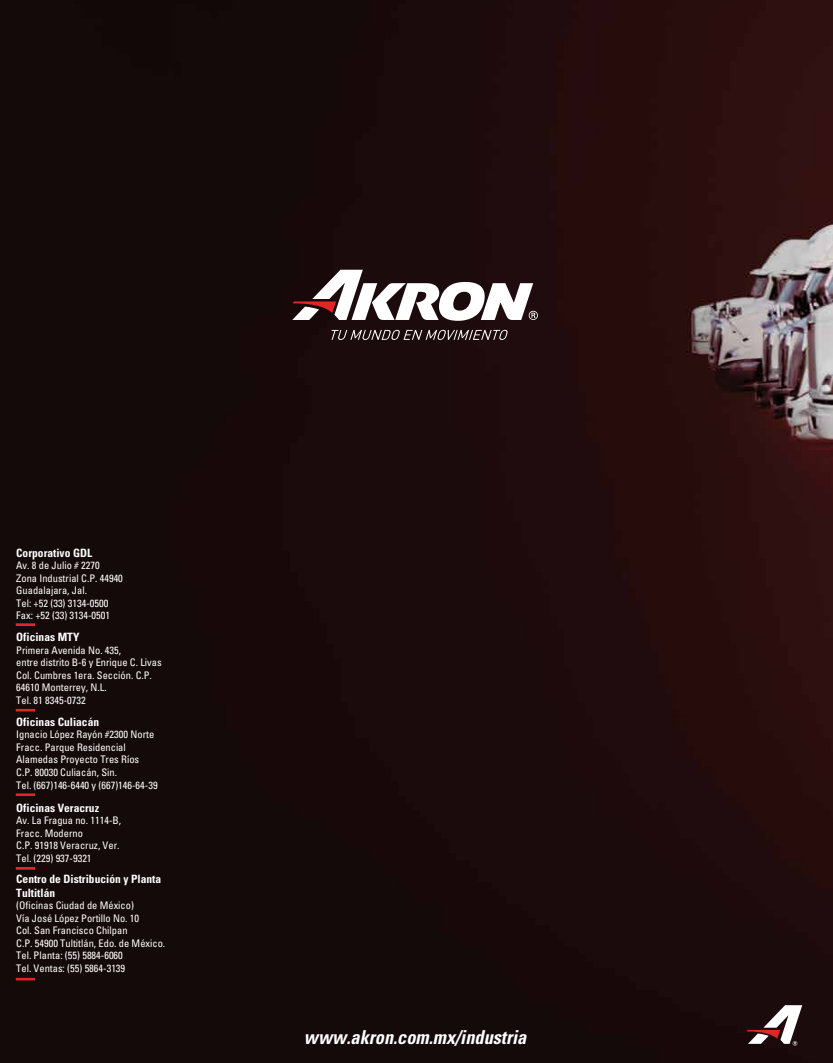
<style>
.page{position:relative;width:833px;height:1063px;background:#fff}
.page>*{position:absolute;margin:0;border:0;box-sizing:border-box;transform-origin:0 0}
.t1{font:italic 700 condensed 19.25px "Univers";color:#fff;scale:.95 1}
.t2{font:700 condensed 11.5px/13.8px "Univers";color:#fff}
.t3{font:condensed 10.38px/12.5px "Univers";color:#fff}
</style>
<div class="page">
<img style="left:0;top:0;width:833px;height:1063px">
<svg style="left:292px;top:270px;width:246px;height:51px"></svg>
<svg style="left:331px;top:330px;width:177px;height:10px;background:#584c4c"></svg>
<svg style="left:747px;top:1005px;width:55px;height:41px"></svg>
<svg style="left:16px;top:624px;width:19px;height:2px"></svg>
<svg style="left:16px;top:709px;width:19px;height:2px"></svg>
<svg style="left:16px;top:794px;width:19px;height:2px"></svg>
<svg style="left:16px;top:867px;width:19px;height:2px"></svg>
<svg style="left:16px;top:978px;width:19px;height:2px"></svg>
<p class="t2" style="left:16px;top:546px;width:77px">Corporativo GDL</p>
<p class="t3" style="left:16px;top:559px;width:108px">Av. 8 de Julio # 2270<br>Zona Industrial C.P. 44940<br>Guadalajara, Jal.<br>Tel: +52 (33) 3134-0500<br>Fax: +52 (33) 3134-0501</p>
<p class="t2" style="left:16px;top:630px;width:65px">Oficinas MTY</p>
<p class="t3" style="left:16px;top:644px;width:147px">Primera Avenida No. 435,<br>entre distrito B-6 y Enrique C. Livas<br>Col. Cumbres 1era. Sección. C.P.<br>64610 Monterrey, N.L.<br>Tel. 81 8345-0732</p>
<p class="t2" style="left:16px;top:715px;width:84px">Oficinas Culiacán</p>
<p class="t3" style="left:16px;top:728px;width:143px">Ignacio López Rayón #2300 Norte<br>Fracc. Parque Residencial<br>Alamedas Proyecto Tres Ríos<br>C.P. 80030 Culiacán, Sin.<br>Tel. (667)146-6440 y (667)146-64-39</p>
<p class="t2" style="left:16px;top:801px;width:84px">Oficinas Veracruz</p>
<p class="t3" style="left:16px;top:814px;width:106px">Av. La Fragua no. 1114-B,<br>Fracc. Moderno<br>C.P. 91918 Veracruz, Ver.<br>Tel. (229) 937-9321</p>
<p class="t2" style="left:16px;top:872px;width:146px">Centro de Distribución y Planta<br>Tultitlán</p>
<p class="t3" style="left:16px;top:899px;width:150px">(Oficinas Ciudad de México)<br>Vía José López Portillo No. 10<br>Col. San Francisco Chilpan<br>C.P. 54900 Tultitlán, Edo. de México.<br>Tel. Planta: (55) 5884-6060<br>Tel. Ventas: (55) 5864-3139</p>
<h1 class="t1" style="left:304px;top:1025px;width:236px">www.akron.com.mx/industria</h1>
</div>
